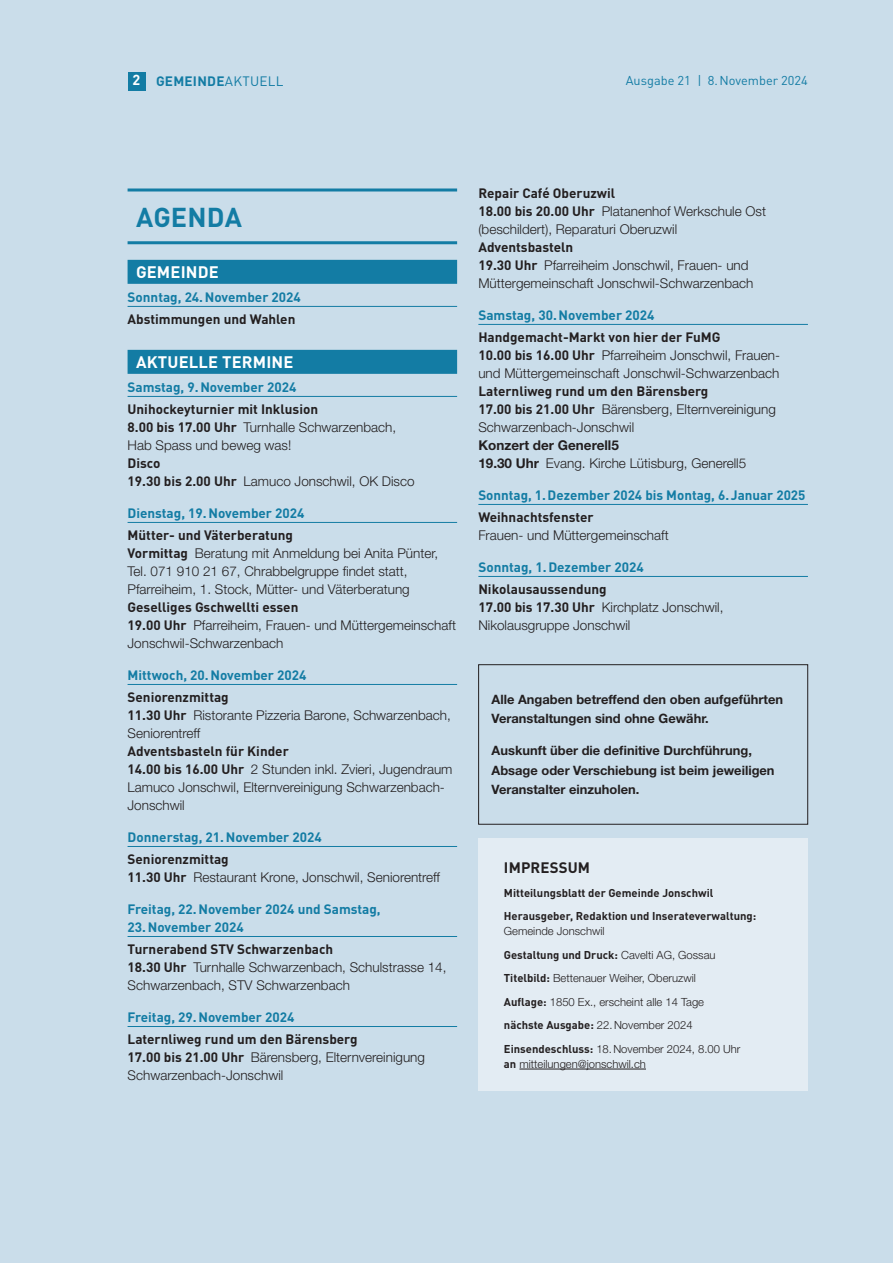
<style>
.page{position:relative;width:893px;height:1263px;background:#caddea}
.page>*{position:absolute;margin:0;border:0;box-sizing:border-box;transform-origin:0 0}
.t1{font:700 27px "DIN Pro";letter-spacing:.01em;color:#137ca4}
.t2{font:700 16.5px "DIN Pro";letter-spacing:.01em;color:#fff}
.t3{font:700 15px "DIN Pro";letter-spacing:.01em;color:#231f20}
.t4{font:300 13.5px/18px "Helvetica Neue LT Std";color:#231f20}
.t5{font:700 13.5px "DIN Pro";color:#231f20}
.t6{font:700 13.5px/18px "DIN Pro";color:#137ca4}
.t7{font:700 13.5px "DIN Pro";letter-spacing:.02em;color:#137ca4}
.t8{font:700 12.9px/19.5px "Helvetica Neue LT Std";color:#231f20}
.t9{font:12.75px "DIN Pro";color:#137ca4}
.t10{font:300 11.25px/23.5px "Helvetica Neue LT Std";color:#231f20}
.t11{font:700 11.25px/23.5px "DIN Pro";color:#231f20}
.s1{font-size:14.4px;color:#fff}
.s2{font-weight:400}
.s3{font-family:"DIN Pro";font-weight:700}
.s4{font-weight:700}
.s5{font-family:"Helvetica Neue LT Std";font-weight:300}
</style>
<div class="page">
<hr style="left:128px;top:188px;width:329px;height:3px;background:#137ca4">
<hr style="left:128px;top:241px;width:329px;height:3px;background:#137ca4">
<div style="left:128px;top:260px;width:329px;height:24px;background:#137ca4"></div>
<hr style="left:128px;top:306px;width:329px;height:1px;background:#137ca4">
<div style="left:128px;top:350px;width:329px;height:24px;background:#137ca4"></div>
<hr style="left:128px;top:396px;width:329px;height:1px;background:#137ca4">
<hr style="left:128px;top:522px;width:329px;height:1px;background:#137ca4">
<hr style="left:128px;top:684px;width:329px;height:1px;background:#137ca4">
<hr style="left:128px;top:846px;width:329px;height:1px;background:#137ca4">
<hr style="left:128px;top:936px;width:329px;height:1px;background:#137ca4">
<hr style="left:128px;top:1026px;width:329px;height:1px;background:#137ca4">
<hr style="left:478px;top:324px;width:330px;height:1px;background:#137ca4">
<hr style="left:478px;top:504px;width:330px;height:1px;background:#137ca4">
<hr style="left:478px;top:576px;width:330px;height:1px;background:#137ca4">
<div style="left:478px;top:664px;width:330px;height:160px;border:1px solid #231f20"></div>
<div style="left:478px;top:839px;width:330px;height:252px;background:#e3ecf3"></div>
<hr style="left:519px;top:1069px;width:127px;height:1px;background:#231f20">
<div style="left:128px;top:72px;width:17px;height:18px;background:#137ca4"></div>
<p class="t7" style="left:133px;top:71px;width:153px"><span class="s1">2</span> GEMEINDE<span class="s2">AKTUELL</span></p>
<p class="t9" style="left:626px;top:72px;width:184px">Ausgabe 21 | 8.November 2024</p>
<h1 class="t1" style="left:136px;top:198px;width:107px">AGENDA</h1>
<p class="t2" style="left:136px;top:261px;width:84px">GEMEINDE</p>
<p class="t6" style="left:128px;top:287px;width:175px">Sonntag, 24.November 2024</p>
<p class="t5" style="left:128px;top:310px;width:169px">Abstimmungen und Wahlen</p>
<p class="t2" style="left:136px;top:351px;width:159px">AKTUELLE TERMINE</p>
<p class="t6" style="left:128px;top:377px;width:170px">Samstag, 9.November 2024</p>
<p class="t5" style="left:128px;top:400px;width:192px">Unihockeyturnier mit Inklusion</p>
<p class="t4" style="left:128px;top:418px;width:270px"><span class="s3">8.00 bis 17.00 Uhr</span> Turnhalle Schwarzenbach,<br>Hab Spass und beweg was!</p>
<p class="t5" style="left:128px;top:454px;width:34px">Disco</p>
<p class="t4" style="left:128px;top:472px;width:289px"><span class="s3">19.30 bis 2.00 Uhr</span> Lamuco Jonschwil, OK Disco</p>
<p class="t6" style="left:128px;top:503px;width:178px">Dienstag, 19.November 2024</p>
<p class="t5" style="left:128px;top:526px;width:167px">Mütter- und Väterberatung</p>
<p class="t4" style="left:128px;top:544px;width:312px"><span class="s3">Vormittag</span> Beratung mit Anmeldung bei Anita Pünter,<br>Tel. 071 910 21 67, Chrabbelgruppe findet statt,<br>Pfarreiheim, 1. Stock, Mütter- und Väterberatung</p>
<p class="t5" style="left:128px;top:598px;width:172px">Geselliges Gschwellti essen</p>
<p class="t4" style="left:128px;top:616px;width:330px"><span class="s3">19.00 Uhr</span> Pfarreiheim, Frauen- und Müttergemeinschaft<br>Jonschwil-Schwarzenbach</p>
<p class="t6" style="left:128px;top:665px;width:180px">Mittwoch, 20.November 2024</p>
<p class="t5" style="left:128px;top:688px;width:103px">Seniorenzmittag</p>
<p class="t4" style="left:128px;top:706px;width:325px"><span class="s3">11.30 Uhr</span> Ristorante Pizzeria Barone, Schwarzenbach,<br>Seniorentreff</p>
<p class="t5" style="left:128px;top:742px;width:163px">Adventsbasteln für Kinder</p>
<p class="t4" style="left:128px;top:760px;width:326px"><span class="s3">14.00 bis 16.00 Uhr</span> 2 Stunden inkl. Zvieri, Jugendraum<br>Lamuco Jonschwil, Elternvereinigung Schwarzenbach-<br>Jonschwil</p>
<p class="t6" style="left:128px;top:827px;width:196px">Donnerstag, 21.November 2024</p>
<p class="t5" style="left:128px;top:850px;width:103px">Seniorenzmittag</p>
<p class="t4" style="left:128px;top:868px;width:314px"><span class="s3">11.30 Uhr</span> Restaurant Krone, Jonschwil, Seniorentreff</p>
<p class="t6" style="left:128px;top:899px;width:255px">Freitag, 22.November 2024 und Samstag,<br>23.November 2024</p>
<p class="t5" style="left:128px;top:940px;width:207px">Turnerabend STV Schwarzenbach</p>
<p class="t4" style="left:128px;top:958px;width:320px"><span class="s3">18.30 Uhr</span> Turnhalle Schwarzenbach, Schulstrasse 14,<br>Schwarzenbach, STV Schwarzenbach</p>
<p class="t6" style="left:128px;top:1007px;width:168px">Freitag, 29.November 2024</p>
<p class="t5" style="left:128px;top:1030px;width:231px">Laternliweg rund um den Bärensberg</p>
<p class="t4" style="left:128px;top:1048px;width:299px"><span class="s3">17.00 bis 21.00 Uhr</span> Bärensberg, Elternvereinigung<br>Schwarzenbach-Jonschwil</p>
<p class="t5" style="left:478px;top:184px;width:138px">Repair Café Oberuzwil</p>
<p class="t4" style="left:478px;top:202px;width:289px"><span class="s3">18.00 bis 20.00 Uhr</span> Platanenhof Werkschule Ost (beschildert), Reparaturi Oberuzwil</p>
<p class="t5" style="left:478px;top:238px;width:96px">Adventsbasteln</p>
<p class="t4" style="left:478px;top:256px;width:277px"><span class="s3">19.30 Uhr</span> Pfarreiheim Jonschwil, Frauen- und<br>Müttergemeinschaft Jonschwil-Schwarzenbach</p>
<p class="t6" style="left:478px;top:305px;width:178px">Samstag, 30.November 2024</p>
<p class="t5" style="left:478px;top:328px;width:243px">Handgemacht-Markt von hier der FuMG</p>
<p class="t4" style="left:478px;top:346px;width:303px"><span class="s3">10.00 bis 16.00 Uhr</span> Pfarreiheim Jonschwil, Frauen&shy;und Müttergemeinschaft Jonschwil-Schwarzenbach</p>
<p class="t5" style="left:478px;top:382px;width:231px">Laternliweg rund um den Bärensberg</p>
<p class="t4" style="left:478px;top:400px;width:299px"><span class="s3">17.00 bis 21.00 Uhr</span> Bärensberg, Elternvereinigung<br>Schwarzenbach-Jonschwil</p>
<p class="t4" style="left:478px;top:436px;width:269px"><span class="s4">Konzert der Generell5<br>19.30 Uhr</span> Evang. Kirche Lütisburg, Generell5</p>
<p class="t6" style="left:478px;top:485px;width:329px">Sonntag, 1.Dezember 2024 bis Montag, 6.Januar 2025</p>
<p class="t5" style="left:478px;top:508px;width:117px">Weihnachtsfenster</p>
<p class="t4" style="left:478px;top:526px;width:192px">Frauen- und Müttergemeinschaft</p>
<p class="t6" style="left:478px;top:557px;width:167px">Sonntag, 1.Dezember 2024</p>
<p class="t5" style="left:478px;top:580px;width:130px">Nikolausaussendung</p>
<p class="t4" style="left:478px;top:598px;width:247px"><span class="s3">17.00 bis 17.30 Uhr</span> Kirchplatz Jonschwil,<br>Nikolausgruppe Jonschwil</p>
<p class="t8" style="left:492px;top:689px;width:293px">Alle Angaben betreffend den oben aufgeführten<br>Veranstaltungen sind ohne Gewähr.</p>
<p class="t8" style="left:492px;top:741px;width:284px">Auskunft über die definitive Durchführung,<br>Absage oder Verschiebung ist beim jeweiligen<br>Veranstalter einzuholen.</p>
<p class="t3" style="left:504px;top:858px;width:88px">IMPRESSUM</p>
<p class="t11" style="left:504px;top:880px;width:254px">Mitteilungsblatt der Gemeinde Jonschwil<br>Herausgeber, Redaktion und Inserateverwaltung:</p>
<p class="t10" style="left:504px;top:919px;width:102px">Gemeinde Jonschwil</p>
<p class="t11" style="left:504px;top:942px;width:213px">Gestaltung und Druck: <span class="s5">Cavelti AG, Gossau</span></p>
<p class="t10" style="left:504px;top:966px;width:202px"><span class="s3">Titelbild:</span> Bettenauer Weiher, Oberuzwil<br><span class="s3">Auflage:</span> 1850 Ex., erscheint alle 14 Tage</p>
<p class="t11" style="left:504px;top:1013px;width:190px">nächste Ausgabe: <span class="s5">22.November 2024</span></p>
<p class="t10" style="left:504px;top:1041px;width:238px;line-height:15px"><span class="s3">Einsendeschluss:</span> 18.November 2024, 8.00 Uhr <span class="s3">an</span> mitteilungen@jonschwil.ch</p>
</div>
